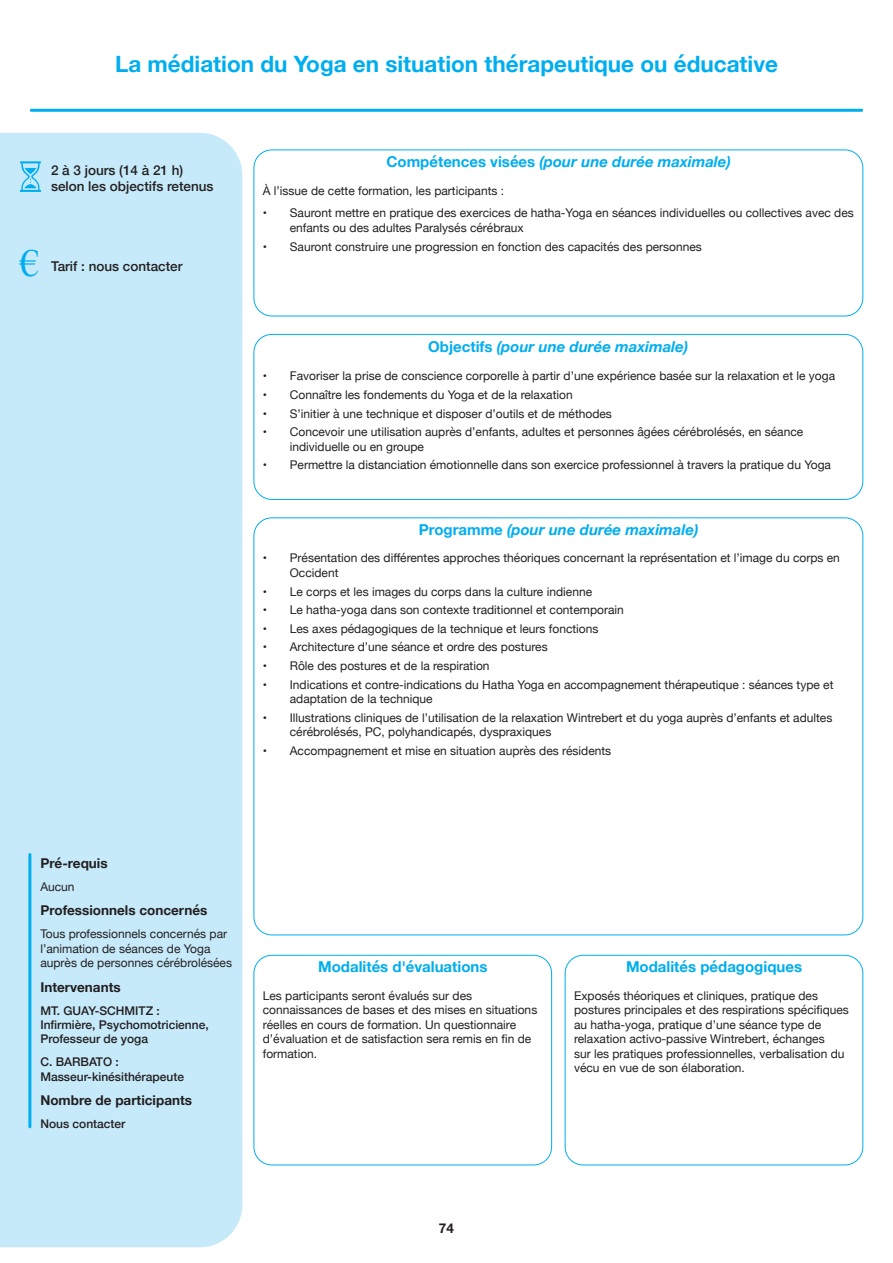
<style>
.page{position:relative;width:893px;height:1263px;background:#fff}
.page>*{position:absolute;margin:0;border:0;box-sizing:border-box;transform-origin:0 0}
.t1{font:38.4px "Times New Roman";color:#00aeef}
.t2{font:700 22.5px "Helvetica Neue";color:#00aeef}
.t3{font:italic 700 15px "Helvetica Neue";color:#00aeef}
.t4{font:700 15px "Helvetica Neue";color:#00aeef}
.t5{font:700 13.5px "Helvetica Neue";color:#231f20}
.t6{font:500 13.5px/16.2px "Helvetica Neue";color:#231f20}
.t7{font:12px/14.4px "Helvetica Neue";color:#231f20}
.t8{font:500 12px/14.4px "Helvetica Neue";color:#231f20}
.s1{font-style:normal}
</style>
<div class="page">
<div style="left:0;top:133px;width:242px;height:1114px;background:#c6eafa"></div>
<hr style="left:31px;top:109px;width:831px;height:3px;background:#00aeef">
<svg style="left:20px;top:161px;width:21px;height:31px"></svg>
<hr style="left:28px;top:854px;width:3px;height:273px;background:#00aeef">
<div style="left:254px;top:150px;width:609px;height:166px;border:1px solid #00aeef;border-radius:18px"></div>
<div style="left:254px;top:334px;width:609px;height:166px;border:1px solid #00aeef;border-radius:18px"></div>
<div style="left:254px;top:955px;width:298px;height:210px;border:1px solid #00aeef;border-radius:18px"></div>
<div style="left:565px;top:955px;width:298px;height:210px;border:1px solid #00aeef;border-radius:18px"></div>
<h2 class="t2" style="left:115px;top:47px;width:664px">La médiation du Yoga en situation thérapeutique ou éducative</h2>
<p class="t6" style="left:51px;top:161px;width:164px">2 à 3 jours (14 à 21 h) selon les objectifs retenus</p>
<h1 class="t1" style="left:20px;top:237px;width:21px">€</h1>
<p class="t6" style="left:51px;top:257px;width:133px">Tarif : nous contacter</p>
<p class="t3" style="left:386px;top:150px;width:346px"><span class="s1">Compétences visées</span> (pour une durée maximale)</p>
<p class="t7" style="left:263px;top:184px;width:243px">À l’issue de cette formation, les participants :</p>
<p class="t7" style="left:290px;top:207px;width:565px;text-indent:-27px">• Sauront mettre en pratique des exercices de hatha-Yoga en séances individuelles ou collectives avec des enfants ou des adultes Paralysés cérébraux</p>
<p class="t7" style="left:263px;top:240px;width:441px">• Sauront construire une progression en fonction des capacités des personnes</p>
<p class="t3" style="left:428px;top:334px;width:261px"><span class="s1">Objectifs</span> (pour une durée maximale)</p>
<p class="t7" style="left:263px;top:370px;width:574px">• Favoriser la prise de conscience corporelle à partir d’une expérience basée sur la relaxation et le yoga</p>
<p class="t7" style="left:263px;top:388px;width:311px">• Connaître les fondements du Yoga et de la relaxation</p>
<p class="t7" style="left:263px;top:407px;width:351px">• S’initier à une technique et disposer d’outils et de méthodes</p>
<p class="t7" style="left:290px;top:426px;width:515px;text-indent:-27px">• Concevoir une utilisation auprès d’enfants, adultes et personnes âgées cérébrolésés, en séance individuelle ou en groupe</p>
<p class="t7" style="left:263px;top:459px;width:570px">• Permettre la distanciation émotionnelle dans son exercice professionnel à travers la pratique du Yoga</p>
<p class="t3" style="left:419px;top:518px;width:281px"><span class="s1">Programme</span> (pour une durée maximale)</p>
<p class="t7" style="left:290px;top:552px;width:552px;text-indent:-27px">• Présentation des différentes approches théoriques concernant la représentation et l’image du corps en<br>Occident</p>
<p class="t7" style="left:263px;top:585px;width:331px">• Le corps et les images du corps dans la culture indienne</p>
<p class="t7" style="left:263px;top:603px;width:363px">• Le hatha-yoga dans son contexte traditionnel et contemporain</p>
<p class="t7" style="left:263px;top:622px;width:337px">• Les axes pédagogiques de la technique et leurs fonctions</p>
<p class="t7" style="left:263px;top:641px;width:286px">• Architecture d’une séance et ordre des postures</p>
<p class="t7" style="left:263px;top:659px;width:228px">• Rôle des postures et de la respiration</p>
<p class="t7" style="left:290px;top:678px;width:545px;text-indent:-27px">• Indications et contre-indications du Hatha Yoga en accompagnement thérapeutique : séances type et adaptation de la technique</p>
<p class="t7" style="left:290px;top:711px;width:544px;text-indent:-27px">• Illustrations cliniques de l’utilisation de la relaxation Wintrebert et du yoga auprès d’enfants et adultes cérébrolésés, PC, polyhandicapés, dyspraxiques</p>
<p class="t7" style="left:263px;top:744px;width:350px">• Accompagnement et mise en situation auprès des résidents</p>
<p class="t5" style="left:40px;top:852px;width:69px">Pré-requis</p>
<p class="t7" style="left:40px;top:880px;width:36px">Aucun</p>
<p class="t5" style="left:40px;top:900px;width:168px">Professionnels concernés</p>
<p class="t7" style="left:40px;top:927px;width:193px">Tous professionnels concernés par l’animation de séances de Yoga auprès de personnes cérébrolésées</p>
<p class="t5" style="left:40px;top:976px;width:82px">Intervenants</p>
<p class="t8" style="left:40px;top:1002px;width:170px">MT. GUAY-SCHMITZ :<br>Infirmière, Psychomotricienne,<br>Professeur de yoga</p>
<p class="t8" style="left:40px;top:1054px;width:145px">C. BARBATO :<br>Masseur-kinésithérapeute</p>
<p class="t5" style="left:40px;top:1090px;width:153px">Nombre de participants</p>
<p class="t8" style="left:40px;top:1116px;width:87px">Nous contacter</p>
<p class="t4" style="left:318px;top:955px;width:171px">Modalités d'évaluations</p>
<p class="t7" style="left:263px;top:989px;width:276px">Les participants seront évalués sur des connaissances de bases et des mises en situations réelles en cours de formation. Un questionnaire d’évaluation et de satisfaction sera remis en fin de formation.</p>
<p class="t4" style="left:626px;top:955px;width:178px">Modalités pédagogiques</p>
<p class="t7" style="left:574px;top:989px;width:276px">Exposés théoriques et cliniques, pratique des postures principales et des respirations spécifiques au hatha-yoga, pratique d’une séance type de relaxation activo-passive Wintrebert, échanges<br>sur les pratiques professionnelles, verbalisation du vécu en vue de son élaboration.</p>
<p class="t5" style="left:439px;top:1218px;width:17px">74</p>
</div>
